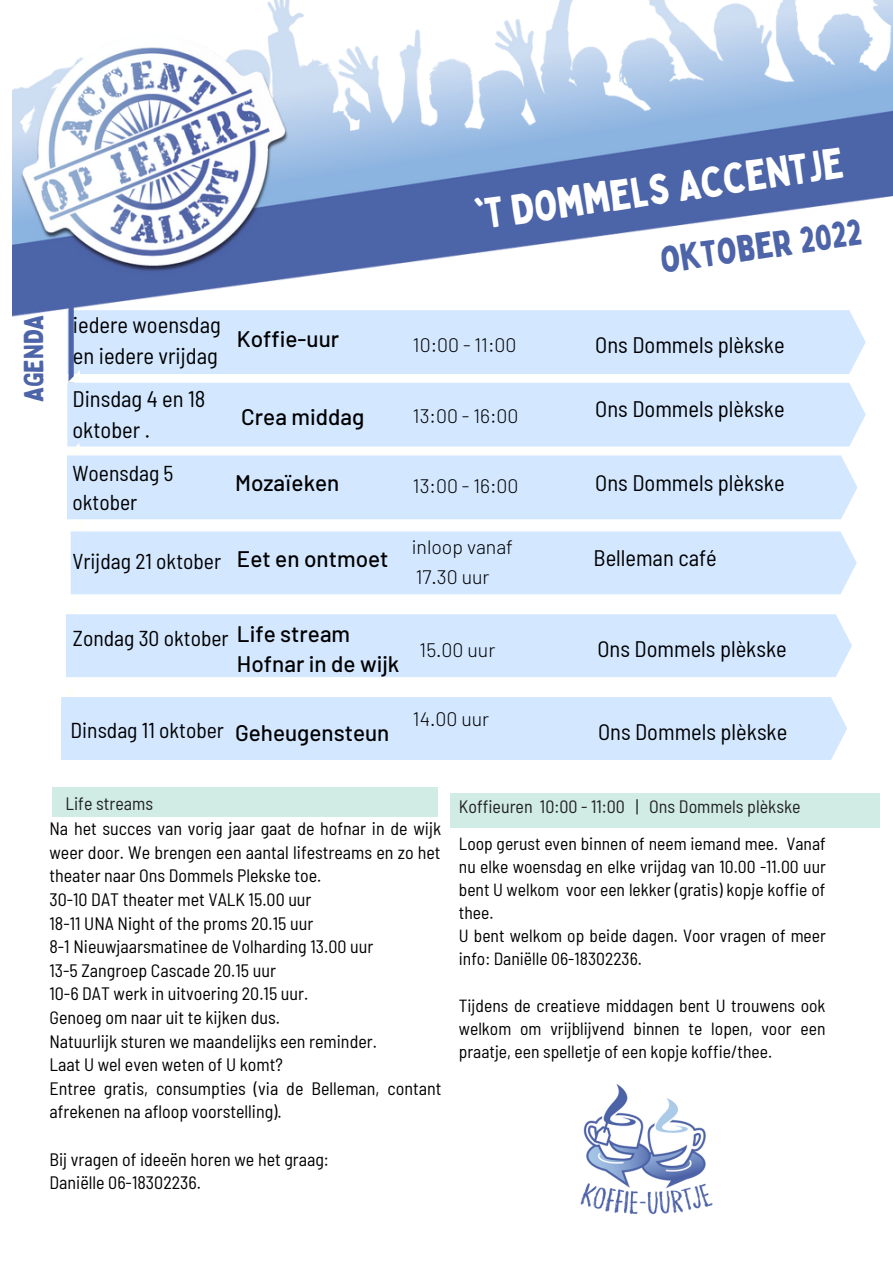
<style>
.page{position:relative;width:893px;height:1264px;background:#fff}
.page>*{position:absolute;margin:0;border:0;box-sizing:border-box;transform-origin:0 0}
.t1{font:42px "Bobby Jones";color:#fff}
.t2{font:36px "Bobby Jones";color:#4d64a8}
.t3{font:27px "Bobby Jones";color:#4d64a8}
.t4{font:semi-condensed 22.5px/30.3px "Barlow";color:#000}
.t5{font:500 22.5px "Barlow";color:#000}
.t6{font:semi-condensed 21.6px/29.1px "Barlow";color:#000}
.t7{font:300 19.5px/30.3px "Barlow";color:#000}
.t8{font:semi-condensed 18px/23.5px "Barlow";color:#000}
.t9{font:semi-condensed 18px "Barlow";color:#222}
.t10{font:semi-condensed 17.55px/23.1px "Barlow";color:#000}
.s1{font-weight:500;font-stretch:normal;font-size:22.5px}
</style>
<div class="page">
<div style="left:80px;top:319px;width:785px;height:55px;background:#d3e7ff"></div>
<img style="left:12px;top:0;width:880px;height:319px">
<div style="left:450px;top:792px;width:429px;height:35px;background:#d1ece4"></div>
<img style="left:580px;top:1084px;width:133px;height:131px">
<svg style="left:67px;top:297px;width:13px;height:86px"></svg>
<div style="left:67px;top:383px;width:798px;height:63px;background:#d3e7ff"></div>
<svg style="left:67px;top:443px;width:12px;height:4px"></svg>
<div style="left:67px;top:455px;width:790px;height:64px;background:#d3e7ff"></div>
<div style="left:71px;top:531px;width:785px;height:63px;background:#d3e7ff"></div>
<div style="left:52px;top:787px;width:385px;height:29px;background:#d1ece4"></div>
<div style="left:66px;top:614px;width:786px;height:63px;background:#d3e7ff"></div>
<div style="left:61px;top:697px;width:786px;height:63px;background:#d3e7ff"></div>
<h3 class="t3" style="left:17px;top:402px;width:89px;rotate:-90deg">AGENDA</h3>
<h1 class="t1" style="left:471px;top:189px;width:373px;rotate:-8deg">'t Dommels Accentje</h1>
<h2 class="t2" style="left:657px;top:238px;width:205px;rotate:-8deg">oktober 2022</h2>
<p class="t4" style="left:73px;top:309px;width:149px">iedere woensdag en iedere vrijdag</p>
<p class="t4" style="left:72px;top:383px;width:134px">Dinsdag 4 en 18 oktober .</p>
<p class="t6" style="left:72px;top:457px;width:103px">Woensdag 5 oktober</p>
<p class="t6" style="left:72px;top:546px;width:150px">Vrijdag 21 oktober</p>
<p class="t5" style="left:237px;top:324px;width:104px">Koffie-uur</p>
<p class="t5" style="left:241px;top:403px;width:124px">Crea middag</p>
<p class="t7" style="left:413px;top:329px;width:105px">10:00 - 11:00</p>
<p class="t7" style="left:413px;top:400px;width:107px">13:00 - 16:00</p>
<p class="t5" style="left:235px;top:468px;width:106px">Mozaïeken</p>
<p class="t7" style="left:413px;top:470px;width:107px">13:00 - 16:00</p>
<p class="t5" style="left:237px;top:544px;width:153px">Eet en ontmoet</p>
<p class="t7" style="left:412px;top:530px;width:103px">inloop vanaf<br>17.30 uur</p>
<p class="t4" style="left:595px;top:329px;width:191px">Ons Dommels plèkske</p>
<p class="t4" style="left:595px;top:392px;width:191px">Ons Dommels plèkske</p>
<p class="t4" style="left:595px;top:467px;width:191px">Ons Dommels plèkske</p>
<p class="t4" style="left:593px;top:541px;width:125px">Belleman café</p>
<p class="t6" style="left:73px;top:623px;width:279px">Zondag 30 oktober <sup>Life</sup> <sup>stream</sup></p>
<p class="t5" style="left:237px;top:649px;width:164px">Hofnar in de wijk</p>
<p class="t6" style="left:71px;top:715px;width:320px">Dinsdag 11 oktober <span class="s1">Geheugensteun</span></p>
<p class="t7" style="left:419px;top:633px;width:77px">15.00 uur</p>
<p class="t7" style="left:413px;top:703px;width:78px">14.00 uur</p>
<p class="t4" style="left:597px;top:633px;width:191px">Ons Dommels plèkske</p>
<p class="t4" style="left:598px;top:716px;width:191px">Ons Dommels plèkske</p>
<p class="t9" style="left:65px;top:792px;width:89px">Life streams</p>
<p class="t9" style="left:459px;top:795px;width:343px">Koffieuren 10:00 - 11:00 | Ons Dommels plèkske</p>
<p class="t8" style="left:49px;top:816px;width:393px">Na het succes van vorig jaar gaat de hofnar in de wijk weer door. We brengen een aantal lifestreams en zo het theater naar Ons Dommels Plekske toe.<br>30-10 DAT theater met VALK 15.00 uur<br>18-11 UNA Night of the proms 20.15 uur<br>8-1 Nieuwjaarsmatinee de Volharding 13.00 uur<br>13-5 Zangroep Cascade 20.15 uur<br>10-6 DAT werk in uitvoering 20.15 uur.<br>Genoeg om naar uit te kijken dus.<br>Natuurlijk sturen we maandelijks een reminder.<br>Laat U wel even weten of U komt?<br>Entree gratis, consumpties (via de Belleman, contant afrekenen na afloop voorstelling).</p>
<p class="t8" style="left:49px;top:1146px;width:281px">Bij vragen of ideeën horen we het graag:<br>Daniëlle 06-18302236.</p>
<p class="t10" style="left:459px;top:831px;width:368px">Loop gerust even binnen of neem iemand mee. Vanaf nu elke woensdag en elke vrijdag van 10.00 -11.00 uur bent U welkom voor een lekker (gratis) kopje koffie of thee.<br>U bent welkom op beide dagen. Voor vragen of meer info: Daniëlle 06-18302236.</p>
<p class="t10" style="left:459px;top:992px;width:368px;text-align:justify">Tijdens de creatieve middagen bent U trouwens ook welkom om vrijblijvend binnen te lopen, voor een praatje, een spelletje of een kopje koffie/thee.</p>
</div>
